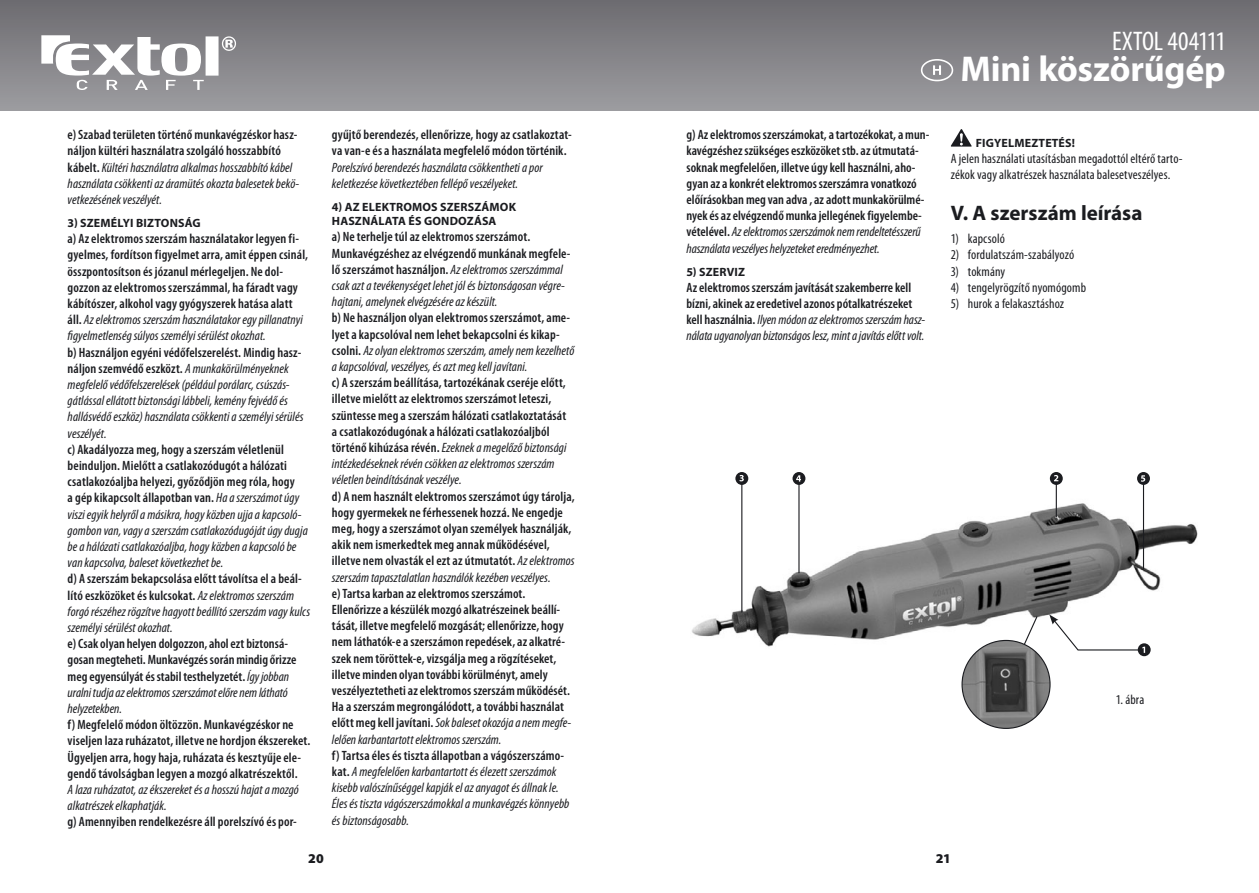
<style>
.page{position:relative;width:1259px;height:893px;background:#fff}
.page>*{position:absolute;margin:0;border:0;box-sizing:border-box;transform-origin:0 0}
.t1{font:700 36px "Myriad Pro";letter-spacing:-.005em;color:#fff}
.t2{font:condensed 27px "Myriad Pro";letter-spacing:-.005em;color:#fff}
.t3{font:700 21px "Myriad Pro";color:#1b1c20}
.t4{font:600 condensed 13.5px/16.2px "Myriad Pro";letter-spacing:.01em;color:#1b1c20}
.t5{font:italic condensed 13.5px/16.2px "Myriad Pro";letter-spacing:.005em;color:#1b1c20}
.t6{font:condensed 13.5px/16.2px "Myriad Pro";letter-spacing:.01em;color:#1b1c20}
.t7{font:900 13.5px "Myriad Pro";color:#1b1c20}
.t8{font:700 12px/14.4px "Myriad Pro";letter-spacing:.02em;color:#1b1c20}
.s1{font-weight:600;font-style:normal}
.s2{font-weight:400;font-style:italic}
</style>
<div class="page">
<div style="left:0;top:0;width:629px;height:111px;background:linear-gradient(to bottom,#6d6b70,#9d9da0)"></div>
<svg style="left:41px;top:35px;width:195px;height:55px"></svg>
<div style="left:629px;top:0;width:630px;height:111px;background:linear-gradient(to bottom,#6d6b70,#9d9da0)"></div>
<svg style="left:950px;top:129px;width:21px;height:18px"></svg>
<img style="left:692px;top:493px;width:506px;height:157px">
<svg style="left:1137px;top:643px;width:13px;height:13px"></svg>
<svg style="left:1049px;top:614px;width:96px;height:39px"></svg>
<svg style="left:735px;top:472px;width:13px;height:13px"></svg>
<svg style="left:739px;top:475px;width:5px;height:6px"></svg>
<hr style="left:741px;top:483px;width:1px;height:129px;background:#1b1c20">
<svg style="left:792px;top:472px;width:13px;height:13px"></svg>
<svg style="left:796px;top:475px;width:5px;height:7px"></svg>
<hr style="left:798px;top:483px;width:1px;height:90px;background:#1b1c20">
<svg style="left:1050px;top:472px;width:12px;height:13px"></svg>
<svg style="left:1054px;top:475px;width:4px;height:6px"></svg>
<hr style="left:1055px;top:482px;width:2px;height:35px;background:#1b1c20">
<div style="left:1137px;top:472px;width:13px;height:13px;background:#1b1c20;border-radius:50%"></div>
<svg style="left:1141px;top:475px;width:4px;height:7px"></svg>
<hr style="left:1143px;top:484px;width:1px;height:85px;background:#1b1c20">
<svg style="left:1005px;top:615px;width:33px;height:38px"></svg>
<img style="left:962px;top:640px;width:88px;height:88px;border-radius:44px">
<svg style="left:921px;top:59px;width:32px;height:22px"></svg>
<p class="t5" style="left:68px;top:126px;width:233px"><span class="s1">e) Szabad területen történő munkavégzéskor hasz&shy;náljon kültéri használatra szolgáló hosszabbító kábelt.</span> Kültéri használatra alkalmas hosszabbító kábel használata csökkenti az áramütés okozta balesetek bekö&shy;vetkezésének veszélyét.</p>
<p class="t8" style="left:68px;top:215px;width:133px">3) SZEMÉLYI BIZTONSÁG</p>
<p class="t4" style="left:68px;top:231px;width:242px">a) Az elektromos szerszám használatakor legyen fi&shy;gyelmes, fordítson figyelmet arra, amit éppen csinál, összpontosítson és józanul mérlegeljen. Ne dol&shy;gozzon az elektromos szerszámmal, ha fáradt vagy kábítószer, alkohol vagy gyógyszerek hatása alatt áll. <span class="s2">Az elektromos szerszám használatakor egy pillanatnyi figyelmetlenség súlyos személyi sérülést okozhat.</span></p>
<p class="t5" style="left:68px;top:344px;width:237px"><span class="s1">b) Használjon egyéni védőfelszerelést. Mindig hasz&shy;náljon szemvédő eszközt.</span> Amunkakörülményeknek megfelelő védőfelszerelések (például porálarc, csúszás&shy;gátlással ellátott biztonsági lábbeli, kemény fejvédő és hallásvédő eszköz) használata csökkenti aszemélyi sérülés veszélyét.</p>
<p class="t5" style="left:68px;top:441px;width:242px"><span class="s1">c) Akadályozza meg, hogy aszerszám véletlenül beinduljon. Mielőtt acsatlakozódugót a hálózati csatlakozóaljba helyezi, győződjön meg róla, hogy<br>a gép kikapcsolt állapotban van.</span> Ha aszerszámot úgy viszi egyik helyről amásikra, hogy közben ujja akapcsoló&shy;gombon van, vagy aszerszám csatlakozódugóját úgy dugja be ahálózati csatlakozóaljba, hogy közben akapcsoló be van kapcsolva, baleset következhet be.</p>
<p class="t5" style="left:68px;top:571px;width:244px"><span class="s1">d) A szerszám bekapcsolása előtt távolítsa el a beál&shy;lító eszközöket és kulcsokat.</span> Az elektromos szerszám forgó részéhez rögzítve hagyott beállító szerszám vagy kulcs személyi sérülést okozhat.</p>
<p class="t4" style="left:68px;top:636px;width:230px">e) Csak olyan helyen dolgozzon, ahol ezt biztonsá&shy;gosan megteheti. Munkavégzés során mindig őrizze meg egyensúlyát és stabil testhelyzetét. <span class="s2">Így jobban uralni tudja az elektromos szerszámot előre nem látható helyzetekben.</span></p>
<p class="t4" style="left:68px;top:717px;width:244px">f) Megfelelő módon öltözzön. Munkavégzéskor ne viseljen laza ruházatot, illetve ne hordjon ékszereket.<br>Ügyeljen arra, hogy haja, ruházata és kesztyűje ele&shy;gendő távolságban legyen amozgó alkatrészektől.</p>
<p class="t5" style="left:68px;top:781px;width:233px">A laza ruházatot, az ékszereket és ahosszú hajat amozgó alkatrészek elkaphatják.</p>
<p class="t4" style="left:68px;top:814px;width:231px">g) Amennyiben rendelkezésre áll porelszívó és por-</p>
<p class="t4" style="left:332px;top:127px;width:241px">gyűjtő berendezés, ellenőrizze, hogy az csatlakoztat&shy;va van-e és a használata megfelelő módon történik.</p>
<p class="t5" style="left:332px;top:159px;width:212px">Porelszívó berendezés használata csökkentheti apor keletkezése következtében fellépő veszélyeket.</p>
<p class="t8" style="left:332px;top:199px;width:185px">4) AZ ELEKTROMOS SZERSZÁMOK<br>HASZ</p>
<p class="t8" style="left:362px;top:213px;width:31px">NÁLATA</p>
<p class="t8" style="left:408px;top:213px;width:82px">ÉS GONDOZÁSA</p>
<p class="t5" style="left:332px;top:229px;width:240px"><span class="s1">a) Ne terhelje túl az elektromos szerszámot.<br>Munkavégzéshez az elvégzendő munkának megfele&shy;lő szerszámot használjon.</span> Az elektromos szerszámmal csak azt atevékenységet lehet jól és biztonságosan végre&shy;hajtani, amelynek elvégzésére az készült.</p>
<p class="t4" style="left:332px;top:310px;width:244px">b) Ne használjon olyan elektromos szerszámot, ame&shy;lyet akapcsolóval nem lehet bekapcsolni és kikap&shy;csolni. <span class="s2">Az olyan elektromos szerszám, amely nem kezelhető akapcsolóval, veszélyes, és azt meg kell javítani.</span></p>
<p class="t4" style="left:332px;top:375px;width:236px">c) A szerszám beállítása, tartozékának cseréje előtt, illetve mielőtt az elektromos szerszámot leteszi, szüntesse meg aszerszám hálózati csatlakoztatását acsatlakozódugónak a hálózati csatlakozóaljból történő kihúzása révén. <span class="s2">Ezeknek amegelőző biztonsági intézkedéseknek révén csökken az elektromos szerszám véletlen beindításának veszélye.</span></p>
<p class="t4" style="left:332px;top:488px;width:244px">d) A nem használt elektromos szerszámot úgy tárolja, hogy gyermekek ne férhessenek hozzá. Ne engedje meg, hogy aszerszámot olyan személyek használják, akik nem ismerkedtek meg annak működésével, illetve nem olvasták el ezt az útmutatót. <span class="s2">Az elektromos szerszám tapasztalatlan használók kezében veszélyes.</span></p>
<p class="t4" style="left:332px;top:585px;width:241px">e) Tartsa karban az elektromos szerszámot.<br>Ellenőrizze akészülék mozgó alkatrészeinek beállí&shy;tását, illetve megfelelő mozgását; ellenőrizze, hogy nem láthatók-e aszerszámon repedések, az alkatré&shy;szek nem töröttek-e, vizsgálja meg arögzítéseket, illetve minden olyan további körülményt, amely veszélyeztetheti az elektromos szerszám működését.<br>Ha aszerszám megrongálódott, atovábbi használat előtt meg kell javítani. <span class="s2">Sok baleset okozója anem megfe&shy;lelően karbantartott elektromos szerszám.</span></p>
<p class="t5" style="left:332px;top:747px;width:239px"><span class="s1">f) Tartsa éles és tiszta állapotban avágószerszámo&shy;kat.</span> Amegfelelően karbantartott és élezett szerszámok kisebb valószínűséggel kapják el az anyagot és állnak le.<br>Éles és tiszta vágószerszámokkal amunkavégzés könnyebb és biztonságosabb.</p>
<p class="t4" style="left:686px;top:127px;width:244px">g) Az elektromos szerszámokat, atartozékokat, amun&shy;kavégzéshez szükséges eszközöket stb. az útmutatá&shy;soknak megfelelően, illetve úgy kell használni, aho&shy;gyan az akonkrét elektromos szerszámra vonatkozó előírásokban meg van adva , az adott munkakörülmé&shy;nyek és az elvégzendő munka jellegének figyelembe&shy;vételével. <span class="s2">Az elektromos szerszámok nem rendeltetésszerű használata veszélyes helyzeteket eredményezhet.</span></p>
<p class="t8" style="left:686px;top:264px;width:48px">5) SZERVIZ</p>
<p class="t4" style="left:686px;top:279px;width:240px">Az elektromos szerszám javítását szakemberre kell bízni, akinek az eredetivel azonos pótalkatrészeket kell használnia. <span class="s2">Ilyen módon az elektromos szerszám hasz&shy;nálata ugyanolyan biztonságos lesz, mint ajavítás előtt volt.</span></p>
<h2 class="t2" style="left:1112px;top:25px;width:115px">EXTOL 404111</h2>
<h1 class="t1" style="left:960px;top:46px;width:267px">MINI KÖSZÖRŰGÉP</h1>
<p class="t8" style="left:976px;top:135px;width:101px">FIGYELMEZTETÉS!</p>
<p class="t6" style="left:951px;top:150px;width:233px">A jelen használati utasításban megadottól eltérő tarto&shy;zékok vagy alkatrészek használata balesetveszélyes.</p>
<h3 class="t3" style="left:951px;top:200px;width:193px">V. A SZERSZÁM LEÍRÁSA</h3>
<p class="t6" style="left:951px;top:230px;width:56px">1) kapcsoló</p>
<p class="t6" style="left:951px;top:247px;width:125px">2) fordulatszám-szabályozó</p>
<p class="t6" style="left:951px;top:263px;width:56px">3) tokmány</p>
<p class="t6" style="left:951px;top:279px;width:137px">4) tengelyrögzítő nyomógomb</p>
<p class="t6" style="left:951px;top:295px;width:115px">5) hurok a felakasztáshoz</p>
<p class="t6" style="left:1115px;top:692px;width:30px">1. ábra</p>
<p class="t7" style="left:308px;top:851px;width:17px">20</p>
<p class="t7" style="left:936px;top:851px;width:17px">21</p>
</div>
